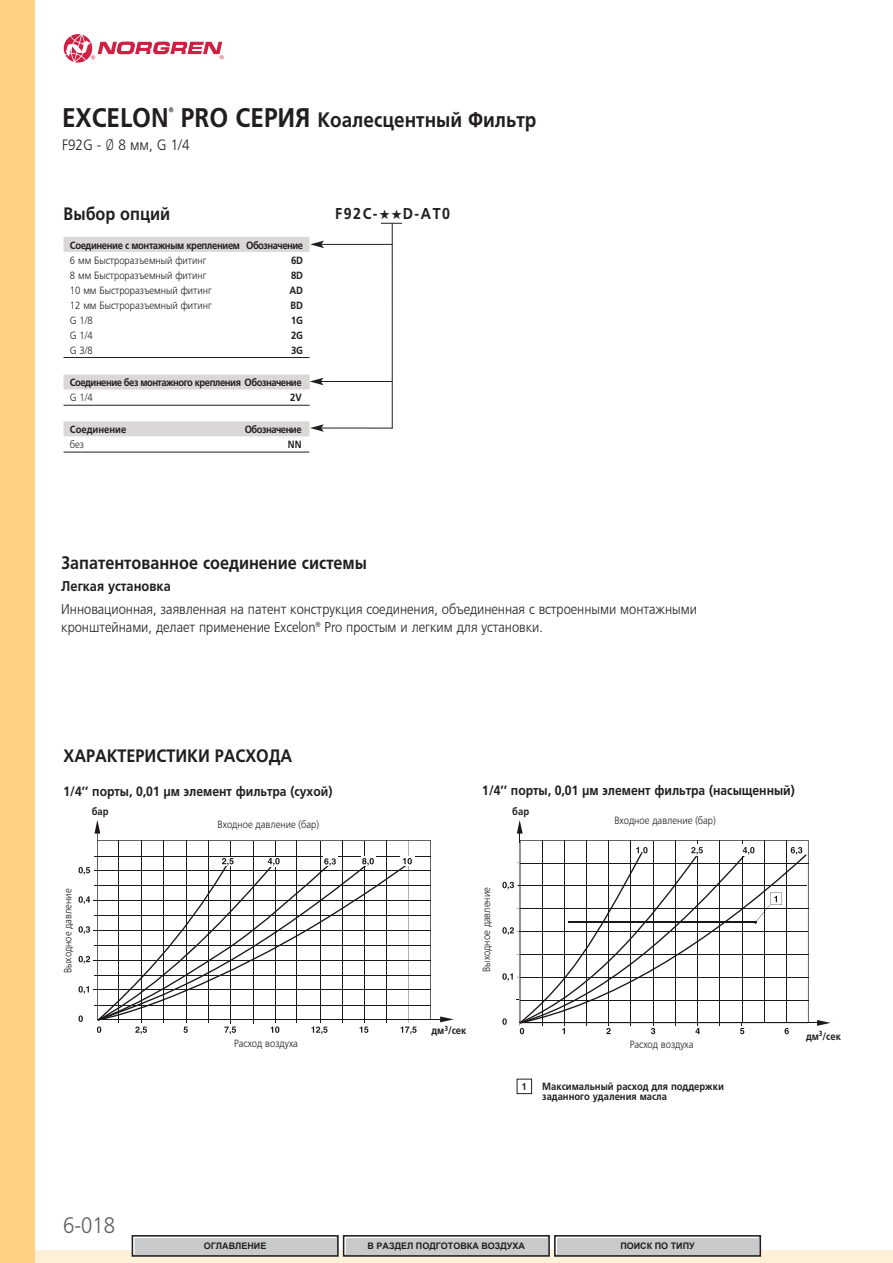
<style>
.page{position:relative;width:893px;height:1263px;background:#fff}
.page>*{position:absolute;margin:0;border:0;box-sizing:border-box;transform-origin:0 0}
.t1{font:300 22.5px "Frutiger LTCYR";color:#635d5d;scale:.9 1}
.t2{font:700 21px "Frutiger LTCYR";color:#221e1f;scale:.9 1}
.t3{font:700 18px "Frutiger LTCYR";color:#221e1f;scale:.9 1}
.t4{font:700 15.75px "Frutiger LTCYR";letter-spacing:.11em;color:#221e1f;scale:.9 1}
.t5{font:300 15px "Frutiger LTCYR";color:#221e1f;scale:.9 1}
.t6{font:300 14.25px/18px "Frutiger LTCYR";color:#221e1f;scale:.9 1}
.t7{font:700 14.25px "Frutiger LTCYR";color:#221e1f;scale:.9 1}
.t8{font:700 13.5px "Frutiger LTCYR";color:#221e1f;scale:.9 1}
.t9{font:300 10.5px "Frutiger LTCYR";color:#221e1f;scale:.9 1}
.t10{font:700 10.5px "Frutiger LTCYR";letter-spacing:-.04em;color:#221e1f;scale:.9 1}
.t11{font:700 10.5px/10.1px "Frutiger LTCYR";color:#221e1f;scale:.9 1}
.t12{font:700 9.75px "Frutiger LTCYR";color:#221e1f;scale:.9 1}
.t13{font:700 9px "Arial";color:#231f20}
.s1{font-size:27px}
.s2{font-family:"DIN"}
.s3{font-family:"Norgren";font-weight:400;font-size:13.5px}
</style>
<div class="page">
<hr style="left:94px;top:871px;width:336px;height:1px;background:#1b171b">
<hr style="left:94px;top:885px;width:336px;height:1px;background:#1b171b">
<hr style="left:94px;top:915px;width:336px;height:1px;background:#1b171b">
<hr style="left:94px;top:945px;width:336px;height:1px;background:#1b171b">
<hr style="left:94px;top:975px;width:336px;height:1px;background:#1b171b">
<hr style="left:94px;top:1005px;width:336px;height:1px;background:#1b171b">
<hr style="left:94px;top:856px;width:336px;height:1px;background:#1b171b">
<hr style="left:93px;top:900px;width:337px;height:1px;background:#1b171b">
<hr style="left:93px;top:960px;width:337px;height:1px;background:#1b171b">
<hr style="left:408px;top:840px;width:1px;height:183px;background:#1b171b">
<hr style="left:364px;top:841px;width:1px;height:182px;background:#1b171b">
<hr style="left:320px;top:841px;width:1px;height:182px;background:#1b171b">
<hr style="left:275px;top:841px;width:1px;height:182px;background:#1b171b">
<hr style="left:231px;top:841px;width:1px;height:182px;background:#1b171b">
<hr style="left:186px;top:841px;width:1px;height:182px;background:#1b171b">
<hr style="left:208px;top:841px;width:1px;height:182px;background:#1b171b">
<hr style="left:163px;top:841px;width:1px;height:182px;background:#1b171b">
<hr style="left:118px;top:841px;width:1px;height:182px;background:#1b171b">
<hr style="left:253px;top:841px;width:1px;height:182px;background:#1b171b">
<hr style="left:297px;top:841px;width:1px;height:182px;background:#1b171b">
<hr style="left:342px;top:841px;width:1px;height:182px;background:#1b171b">
<hr style="left:386px;top:841px;width:1px;height:182px;background:#1b171b">
<hr style="left:142px;top:840px;width:1px;height:182px;background:#1b171b">
<hr style="left:93px;top:930px;width:337px;height:1px;background:#1b171b">
<hr style="left:93px;top:990px;width:337px;height:1px;background:#1b171b">
<hr style="left:97px;top:1020px;width:348px;height:1px;background:#1b171b">
<hr style="left:97px;top:829px;width:1px;height:191px;background:#1b171b">
<svg style="left:97px;top:840px;width:334px;height:180px"></svg>
<svg style="left:374px;top:862px;width:36px;height:158px"></svg>
<svg style="left:97px;top:1026px;width:4px;height:7px"></svg>
<svg style="left:135px;top:1026px;width:12px;height:8px"></svg>
<svg style="left:184px;top:1027px;width:4px;height:6px"></svg>
<svg style="left:224px;top:1027px;width:12px;height:7px"></svg>
<svg style="left:270px;top:1026px;width:9px;height:7px"></svg>
<svg style="left:311px;top:1026px;width:16px;height:8px"></svg>
<svg style="left:360px;top:1026px;width:8px;height:7px"></svg>
<svg style="left:400px;top:1026px;width:17px;height:8px"></svg>
<div style="left:221px;top:857px;width:14px;height:9px;background:#fff"></div>
<div style="left:263px;top:857px;width:18px;height:9px;background:#fff"></div>
<div style="left:323px;top:857px;width:14px;height:9px;background:#fff"></div>
<div style="left:361px;top:857px;width:14px;height:9px;background:#fff"></div>
<svg style="left:98px;top:858px;width:276px;height:162px"></svg>
<svg style="left:400px;top:857px;width:14px;height:9px"></svg>
<svg style="left:403px;top:858px;width:9px;height:6px"></svg>
<svg style="left:79px;top:867px;width:11px;height:8px"></svg>
<svg style="left:79px;top:896px;width:11px;height:8px"></svg>
<svg style="left:79px;top:926px;width:11px;height:8px"></svg>
<svg style="left:79px;top:956px;width:11px;height:8px"></svg>
<svg style="left:79px;top:986px;width:10px;height:8px"></svg>
<svg style="left:79px;top:1016px;width:4px;height:6px"></svg>
<svg style="left:94px;top:820px;width:6px;height:14px"></svg>
<svg style="left:440px;top:1017px;width:14px;height:5px"></svg>
<hr style="left:520px;top:1023px;width:289px;height:1px;background:#1b171b">
<svg style="left:808px;top:1020px;width:22px;height:6px"></svg>
<svg style="left:502px;top:820px;width:300px;height:214px"></svg>
<div style="left:0;top:1250px;width:892px;height:13px;background:#fef1d8"></div>
<div style="left:0;top:0;width:34px;height:1263px;background:#ffd184"></div>
<svg style="left:64px;top:34px;width:160px;height:29px"></svg>
<hr style="left:321px;top:244px;width:72px;height:1px;background:#221e1f">
<svg style="left:310px;top:241px;width:14px;height:7px"></svg>
<svg style="left:381px;top:223px;width:21px;height:1px"></svg>
<div style="left:64px;top:375px;width:246px;height:15px;background:#dad7d6"></div>
<hr style="left:64px;top:405px;width:246px;height:1px;background:#221e1f">
<div style="left:64px;top:421px;width:245px;height:15px;background:#dad7d6"></div>
<hr style="left:64px;top:452px;width:245px;height:1px;background:#221e1f">
<hr style="left:321px;top:381px;width:71px;height:1px;background:#221e1f">
<svg style="left:310px;top:378px;width:13px;height:7px"></svg>
<hr style="left:392px;top:223px;width:1px;height:206px;background:#221e1f">
<hr style="left:321px;top:428px;width:71px;height:1px;background:#221e1f">
<svg style="left:310px;top:424px;width:14px;height:8px"></svg>
<div style="left:64px;top:237px;width:245px;height:15px;background:#dad7d6"></div>
<hr style="left:64px;top:357px;width:245px;height:1px;background:#221e1f">
<div style="left:517px;top:1079px;width:15px;height:15px;border:1px solid #221e1f"></div>
<div style="left:135px;top:1238px;width:201px;height:16px;background:#c7c9cb"></div>
<div style="left:132px;top:1235px;width:207px;height:22px;border:2px solid #231f20"></div>
<div style="left:557px;top:1238px;width:201px;height:16px;background:#c7c9cb"></div>
<div style="left:554px;top:1235px;width:207px;height:22px;border:2px solid #231f20"></div>
<div style="left:346px;top:1238px;width:201px;height:16px;background:#c7c9cb"></div>
<div style="left:343px;top:1235px;width:207px;height:22px;border:2px solid #231f20"></div>
<h2 class="t2" style="left:62px;top:107px;width:528px"><span class="s1">EXCELON</span><sup>®</sup> <span class="s1">PRO СЕРИЯ</span> Коалесцентный Фильтр</h2>
<h3 class="t5" style="left:62px;top:136px;width:143px">F92G - <span class="s2">Ø</span> 8 мм, G 1/4</h3>
<h3 class="t3" style="left:64px;top:203px;width:120px">Выбор опций</h3>
<h3 class="t4" style="left:335px;top:204px;width:129px">F92C-<span class="s3">˙˙</span>D-AT0</h3>
<p class="t10" style="left:70px;top:239px;width:261px">Соединение с монтажным креплением Обозначение</p>
<p class="t9" style="left:70px;top:254px;width:153px">6 мм Быстроразъемный фитинг</p>
<p class="t10" style="left:291px;top:254px;width:15px">6D</p>
<p class="t9" style="left:70px;top:269px;width:153px">8 мм Быстроразъемный фитинг</p>
<p class="t10" style="left:291px;top:269px;width:15px">8D</p>
<p class="t9" style="left:70px;top:284px;width:159px">10 мм Быстроразъемный фитинг</p>
<p class="t10" style="left:289px;top:284px;width:17px">AD</p>
<p class="t9" style="left:70px;top:299px;width:159px">12 мм Быстроразъемный фитинг</p>
<p class="t10" style="left:290px;top:299px;width:15px">BD</p>
<p class="t9" style="left:70px;top:314px;width:27px">G 1/8</p>
<p class="t10" style="left:291px;top:314px;width:15px">1G</p>
<p class="t9" style="left:70px;top:329px;width:27px">G 1/4</p>
<p class="t10" style="left:291px;top:329px;width:15px">2G</p>
<p class="t9" style="left:70px;top:344px;width:27px">G 3/8</p>
<p class="t10" style="left:291px;top:344px;width:15px">3G</p>
<p class="t10" style="left:70px;top:377px;width:259px">Соединение без монтажного крепления Обозначение</p>
<p class="t9" style="left:70px;top:392px;width:27px">G 1/4</p>
<p class="t10" style="left:290px;top:392px;width:14px">2V</p>
<p class="t11" style="left:70px;top:425px;width:64px">Соединение</p>
<p class="t10" style="left:245px;top:423px;width:65px">Обозначение</p>
<p class="t9" style="left:70px;top:438px;width:17px">без</p>
<p class="t10" style="left:288px;top:438px;width:17px">NN</p>
<h3 class="t3" style="left:61px;top:552px;width:341px">Запатентованное соединение системы</h3>
<h3 class="t7" style="left:61px;top:578px;width:123px">Легкая установка</h3>
<h3 class="t6" style="left:61px;top:600px;width:708px">Инновационная, заявленная на патент конструкция соединения, объединенная с встроенными монтажными кронштейнами, делает применение Excelon® Pro простым и легким для установки.</h3>
<h3 class="t3" style="left:64px;top:745px;width:256px">ХАРАКТЕРИСТИКИ РАСХОДА</h3>
<p class="t8" style="left:64px;top:783px;width:300px">1/4’’ порты, 0,01 μм элемент фильтра (сухой)</p>
<p class="t8" style="left:482px;top:782px;width:349px">1/4’’ порты, 0,01 μм элемент фильтра (насыщенный)</p>
<p class="t10" style="left:92px;top:805px;width:20px">бар</p>
<p class="t9" style="left:218px;top:818px;width:114px">Входное давление (бар)</p>
<p class="t10" style="left:512px;top:805px;width:20px">бар</p>
<p class="t9" style="left:614px;top:814px;width:114px">Входное давление (бар)</p>
<p class="t9" style="left:62px;top:973px;width:95px;rotate:-90deg">Выходное давление</p>
<p class="t9" style="left:234px;top:1038px;width:72px">Расход воздуха</p>
<p class="t9" style="left:480px;top:972px;width:95px;rotate:-90deg">Выходное давление</p>
<p class="t10" style="left:431px;top:1025px;width:40px">дм<sup>3</sup>/сек</p>
<p class="t9" style="left:630px;top:1038px;width:72px">Расход воздуха</p>
<p class="t12" style="left:522px;top:1080px;width:7px">1</p>
<p class="t11" style="left:542px;top:1081px;width:203px">Максимальный расход для поддержки заданного удаления масла</p>
<p class="t10" style="left:806px;top:1030px;width:40px">дм<sup>3</sup>/сек</p>
<h1 class="t1" style="left:63px;top:1212px;width:59px">6-018</h1>
<p class="t13" style="left:204px;top:1241px;width:64px">ОГЛАВЛЕНИЕ</p>
<p class="t13" style="left:368px;top:1241px;width:159px">В РАЗДЕЛ ПОДГОТОВКА ВОЗДУХА</p>
<p class="t13" style="left:620px;top:1241px;width:76px">ПОИСК ПО ТИПУ</p>
</div>
